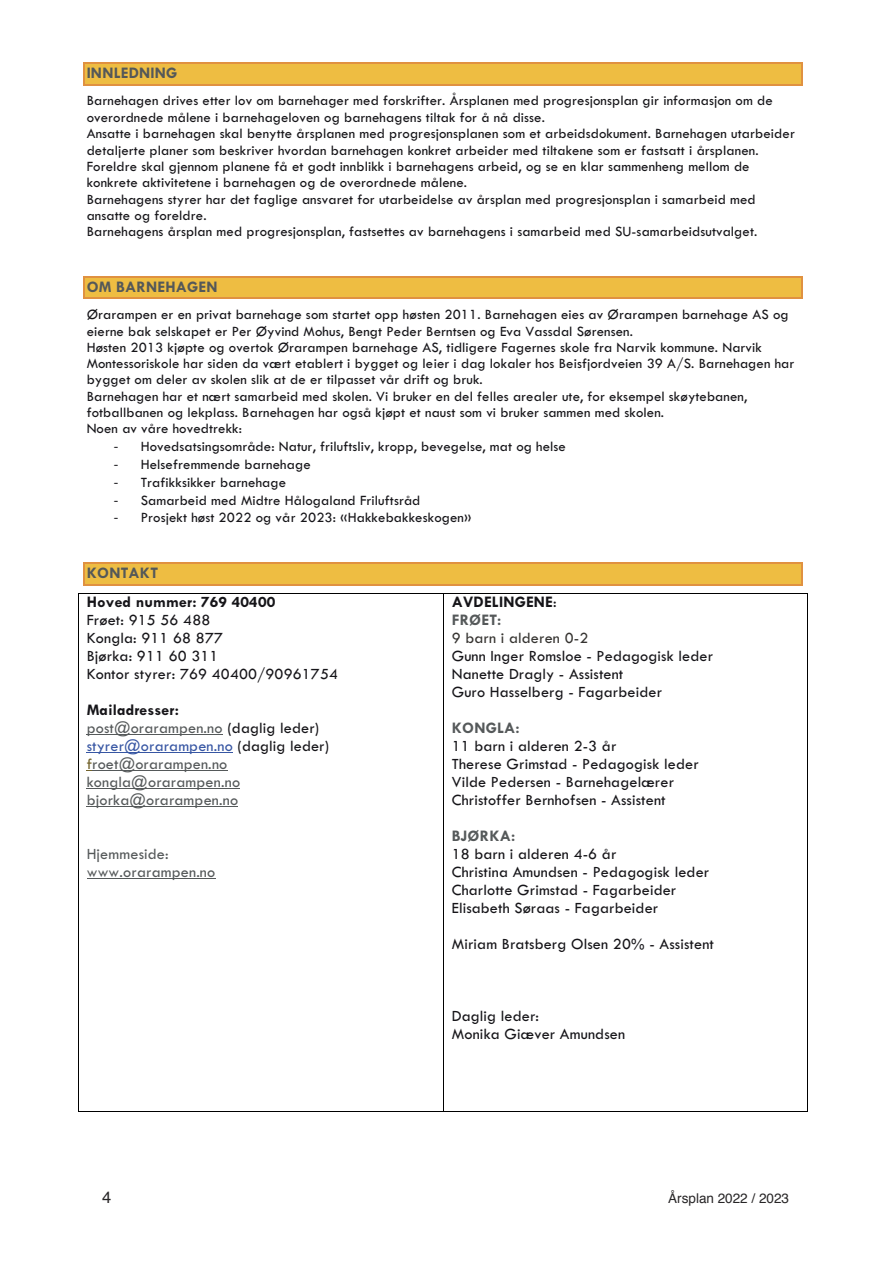
<style>
.page{position:relative;width:893px;height:1263px;background:#fff}
.page>*{position:absolute;margin:0;border:0;box-sizing:border-box;transform-origin:0 0}
.t1{font:16.5px "Helvetica";color:#272526}
.t2{font:16.2px/17.9px "Tw Cen";letter-spacing:.01em;color:#161519}
.t3{font:16.2px/18px "Tw Cen";letter-spacing:.01em;color:#55595a}
.t4{font:700 16.2px/18px "Tw Cen";letter-spacing:.01em;color:#161519}
.t5{font:700 16.2px "Tw Cen";letter-spacing:.01em;color:#545859}
.t6{font:16.2px "Tw Cen";letter-spacing:.01em;color:#363431}
.t7{font:700 16.2px "Tw Cen";letter-spacing:.01em;color:#55595a}
.t8{font:14.7px/16.4px "Tw Cen";letter-spacing:.005em;color:#161519}
.t9{font:13.5px "Helvetica";color:#272526}
.s1{font-weight:700;color:#161519}
.s2{color:#161519}
.s3{color:#3756a3}
.s4{color:#73632c}
.s5{font-weight:400}
.s6{color:#55595a}
</style>
<div class="page">
<div style="left:85px;top:64px;width:716px;height:20px;background:#eebd42"></div>
<hr style="left:83px;top:62px;width:719px;height:2px;background:#e09141">
<hr style="left:83px;top:84px;width:719px;height:1px;background:#e09141">
<hr style="left:83px;top:64px;width:2px;height:20px;background:#e09141">
<svg style="left:801px;top:64px;width:1px;height:20px"></svg>
<div style="left:85px;top:278px;width:716px;height:20px;background:#eebd42"></div>
<hr style="left:83px;top:276px;width:719px;height:2px;background:#e09141">
<hr style="left:83px;top:298px;width:719px;height:1px;background:#e09141">
<hr style="left:83px;top:278px;width:2px;height:20px;background:#e09141">
<svg style="left:801px;top:278px;width:1px;height:20px"></svg>
<div style="left:85px;top:564px;width:716px;height:20px;background:#eebd42"></div>
<hr style="left:83px;top:562px;width:719px;height:2px;background:#e09141">
<hr style="left:83px;top:584px;width:719px;height:1px;background:#e09141">
<hr style="left:83px;top:564px;width:2px;height:20px;background:#e09141">
<svg style="left:801px;top:564px;width:1px;height:20px"></svg>
<hr style="left:87px;top:735px;width:136px;height:1px;background:#55595a">
<hr style="left:87px;top:753px;width:146px;height:1px;background:#3756a3">
<hr style="left:92px;top:771px;width:135px;height:1px;background:#55595a">
<hr style="left:87px;top:789px;width:153px;height:1px;background:#55595a">
<hr style="left:87px;top:807px;width:151px;height:1px;background:#55595a">
<hr style="left:87px;top:878px;width:129px;height:1px;background:#55595a">
<hr style="left:78px;top:593px;width:729px;height:1px;background:#000">
<hr style="left:78px;top:594px;width:1px;height:493px;background:#000">
<hr style="left:443px;top:594px;width:1px;height:493px;background:#000">
<hr style="left:807px;top:594px;width:1px;height:493px;background:#000">
<hr style="left:78px;top:1062px;width:1px;height:49px;background:#000">
<hr style="left:78px;top:1111px;width:365px;height:1px;background:#000">
<hr style="left:443px;top:1062px;width:1px;height:49px;background:#000">
<hr style="left:444px;top:1111px;width:363px;height:1px;background:#000">
<hr style="left:807px;top:1062px;width:1px;height:49px;background:#000">
<p class="t5" style="left:87px;top:63px;width:92px">INNLEDNING</p>
<p class="t8" style="left:87px;top:93px;width:710px">Barnehagen drives etter lov om barnehager med forskrifter. Årsplanen med progresjonsplan gir informasjon om de overordnede målene i barnehageloven og barnehagens tiltak for å nå disse.<br>Ansatte i barnehagen skal benytte årsplanen med progresjonsplanen som et arbeidsdokument. Barnehagen utarbeider detaljerte planer som beskriver hvordan barnehagen konkret arbeider med tiltakene som er fastsatt i årsplanen.<br>Foreldre skal gjennom planene få et godt innblikk i barnehagens arbeid, og se en klar sammenheng mellom de konkrete aktivitetene i barnehagen og de overordnede målene.<br>Barnehagens styrer har det faglige ansvaret for utarbeidelse av årsplan med progresjonsplan i samarbeid med ansatte og foreldre.<br>Barnehagens årsplan med progresjonsplan, fastsettes av barnehagens i samarbeid med SU-samarbeidsutvalget.</p>
<p class="t5" style="left:87px;top:277px;width:132px">OM BARNEHAGEN</p>
<p class="t8" style="left:87px;top:306px;width:709px">Ørarampen er en privat barnehage som startet opp høsten 2011. Barnehagen eies av Ørarampen barnehage AS og eierne bak selskapet er Per Øyvind Mohus, Bengt Peder Berntsen og Eva Vassdal Sørensen.<br>Høsten 2013 kjøpte og overtok Ørarampen barnehage AS, tidligere Fagernes skole fra Narvik kommune. Narvik Montessoriskole har siden da vært etablert i bygget og leier i dag lokaler hos Beisfjordveien 39 A/S. Barnehagen har bygget om deler av skolen slik at de er tilpasset vår drift og bruk.<br>Barnehagen har et nært samarbeid med skolen. Vi bruker en del felles arealer ute, for eksempel skøytebanen, fotballbanen og lekplass. Barnehagen har også kjøpt et naust som vi bruker sammen med skolen.<br>Noen av våre hovedtrekk:</p>
<p class="t8" style="left:141px;top:438px;width:427px;line-height:17.7px">Hovedsatsingsområde: Natur, friluftsliv, kropp, bevegelse, mat og helse Helsefremmende barnehage<br>Trafikksikker barnehage<br>Samarbeid med Midtre Hålogaland Friluftsråd<br>Prosjekt høst 2022 og vår 2023: «Hakkebakkeskogen»</p>
<p class="t5" style="left:87px;top:563px;width:73px">KONTAKT</p>
<p class="t4" style="left:87px;top:593px;width:190px">Hoved nummer: 769 40400</p>
<p class="t2" style="left:87px;top:611px;width:253px">Frøet: 915 56 488<br>Kongla: 911 68 877<br>Bjørka: 911 60 311<br>Kontor styrer: 769 40400/90961754</p>
<p class="t3" style="left:87px;top:701px;width:244px"><span class="s1">Mailadresser:<br></span>post@orarampen.no <span class="s2">(daglig leder) </span><span class="s3">styrer@orarampen.no</span> <span class="s2">(daglig leder) </span><span class="s4">f</span>roet@orarampen.no kongla@orarampen.no bjorka@orarampen.no</p>
<p class="t3" style="left:87px;top:845px;width:130px">Hjemmeside: www.orarampen.no</p>
<p class="t4" style="left:452px;top:593px;width:106px">AVDELINGENE<span class="s5">:<br></span><span class="s6">FRØET:</span></p>
<p class="t6" style="left:452px;top:628px;width:138px">9 barn i alderen 0-2</p>
<p class="t2" style="left:452px;top:647px;width:263px">Gunn Inger Romsloe - Pedagogisk leder<br>Nanette Dragly - Assistent<br>Guro Hasselberg - Fagarbeider</p>
<p class="t7" style="left:452px;top:718px;width:70px">KONGLA:</p>
<p class="t2" style="left:452px;top:737px;width:248px">11 barn i alderen 2-3 år<br>Therese Grimstad - Pedagogisk leder<br>Vilde Pedersen - Barnehagelærer<br>Christoffer Bernhofsen - Assistent</p>
<p class="t7" style="left:452px;top:826px;width:65px">BJØRKA:</p>
<p class="t2" style="left:452px;top:845px;width:259px">18 barn i alderen 4-6 år<br>Christina Amundsen - Pedagogisk leder<br>Charlotte Grimstad - Fagarbeider<br>Elisabeth Søraas - Fagarbeider</p>
<p class="t2" style="left:452px;top:934px;width:264px">Miriam Bratsberg Olsen 20% - Assistent</p>
<p class="t2" style="left:452px;top:1006px;width:175px">Daglig leder:<br>Monika Giæver Amundsen</p>
<p class="t1" style="left:102px;top:1190px;width:11px">4</p>
<p class="t9" style="left:668px;top:1193px;width:122px">Årsplan 2022 / 2023</p>
</div>
